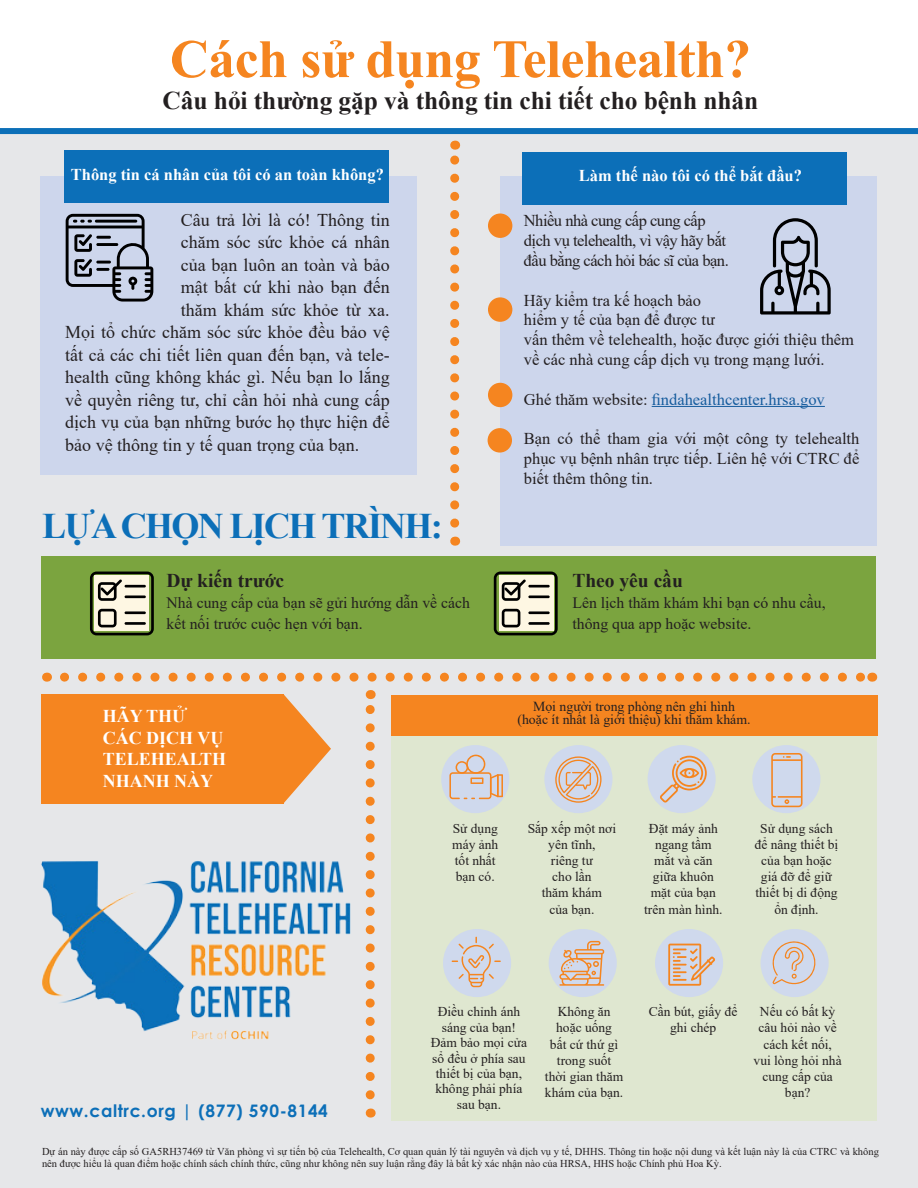
<style>
.page{position:relative;width:918px;height:1188px;background:#fff}
.page>*{position:absolute;margin:0;border:0;box-sizing:border-box;transform-origin:0 0}
.t1{font:700 54px "Times New Roman";letter-spacing:-.01em;color:#f58520}
.t2{font:700 36px "Times New Roman";letter-spacing:-.045em;color:#0c6fb8}
.t3{font:700 25.5px "Times New Roman";letter-spacing:-.005em;color:#231f20}
.t4{font:700 19.5px "Times New Roman";color:#231f20}
.t5{font:18px "Times New Roman";color:#231f20}
.t6{font:700 18px/21.6px "Times New Roman";color:#fff}
.t7{font:700 17.25px "Century Gothic";letter-spacing:.035em;color:#0c6fb8}
.t8{font:16.5px/19.8px "Times New Roman";color:#231f20}
.t9{font:16.5px/19.8px "Times New Roman";letter-spacing:-.03em;color:#231f20}
.t10{font:700 16.5px "Times New Roman";color:#fff}
.t11{font:16.5px "Times New Roman";color:#175d9e}
.t12{font:15.75px/21px "Times New Roman";color:#231f20}
.t13{font:13.8px "Times New Roman";color:#231f20}
.t14{font:13.5px/16.2px "Times New Roman";color:#231f20;text-align:center}
.t15{font:10.5px/12px "Times New Roman";color:#231f20}
.s1{color:#231f20}
</style>
<div class="page">
<div style="left:0;top:134px;width:918px;height:1053px;background:#e6e7e9"></div>
<div style="left:41px;top:176px;width:376px;height:298px;background:#cdd6ec"></div>
<div style="left:0;top:128px;width:918px;height:6px;background:#0c6fb8"></div>
<div style="left:64px;top:151px;width:324px;height:52px;background:#0c6fb8"></div>
<div style="left:500px;top:176px;width:376px;height:370px;background:#cdd6ec"></div>
<div style="left:522px;top:152px;width:325px;height:53px;background:#0c6fb8"></div>
<hr style="left:652px;top:406px;width:173px;height:1px;background:#175d9e">
<div style="left:41px;top:694px;width:243px;height:109px;background:#f58520"></div>
<svg style="left:284px;top:695px;width:47px;height:108px"></svg>
<svg style="left:64px;top:673px;width:799px;height:9px"></svg>
<svg style="left:66px;top:214px;width:87px;height:88px"></svg>
<hr style="left:96px;top:236px;width:15px;height:3px;background:#000">
<hr style="left:96px;top:243px;width:22px;height:3px;background:#000">
<hr style="left:96px;top:261px;width:15px;height:3px;background:#000">
<hr style="left:96px;top:268px;width:14px;height:3px;background:#000">
<svg style="left:760px;top:218px;width:71px;height:97px"></svg>
<div style="left:488px;top:213px;width:24px;height:25px;background:#f58520;border-radius:50%"></div>
<div style="left:488px;top:297px;width:24px;height:25px;background:#f58520;border-radius:50%"></div>
<div style="left:488px;top:383px;width:24px;height:24px;background:#f58520;border-radius:50%"></div>
<div style="left:488px;top:428px;width:24px;height:25px;background:#f58520;border-radius:50%"></div>
<div style="left:41px;top:556px;width:835px;height:103px;background:#7ba43f"></div>
<svg style="left:366px;top:690px;width:9px;height:405px"></svg>
<svg style="left:90px;top:572px;width:64px;height:63px;background:#abab94"></svg>
<hr style="left:125px;top:611px;width:21px;height:3px;background:#000">
<hr style="left:125px;top:622px;width:21px;height:3px;background:#000">
<svg style="left:494px;top:572px;width:64px;height:63px;background:#abab94"></svg>
<hr style="left:528px;top:611px;width:22px;height:3px;background:#000">
<hr style="left:528px;top:622px;width:22px;height:3px;background:#000">
<div style="left:391px;top:719px;width:486px;height:401px;background:#dfe7d0"></div>
<div style="left:441px;top:745px;width:68px;height:68px;background:#cfd9ed;border-radius:50%"></div>
<div style="left:544px;top:745px;width:69px;height:68px;background:#cfd9ed;border-radius:50%"></div>
<div style="left:648px;top:745px;width:68px;height:68px;background:#cfd9ed;border-radius:50%"></div>
<div style="left:752px;top:745px;width:68px;height:68px;background:#cfd9ed;border-radius:50%"></div>
<div style="left:443px;top:929px;width:68px;height:68px;background:#cfd9ed;border-radius:50%"></div>
<div style="left:549px;top:929px;width:68px;height:68px;background:#cfd9ed;border-radius:50%"></div>
<div style="left:655px;top:929px;width:68px;height:68px;background:#cfd9ed;border-radius:50%"></div>
<div style="left:761px;top:929px;width:68px;height:68px;background:#cfd9ed;border-radius:50%"></div>
<svg style="left:449px;top:755px;width:54px;height:44px"></svg>
<svg style="left:555px;top:756px;width:47px;height:47px"></svg>
<svg style="left:660px;top:756px;width:47px;height:47px"></svg>
<svg style="left:771px;top:753px;width:32px;height:54px"></svg>
<svg style="left:452px;top:937px;width:49px;height:50px"></svg>
<svg style="left:559px;top:941px;width:45px;height:45px"></svg>
<svg style="left:668px;top:944px;width:47px;height:42px"></svg>
<svg style="left:772px;top:941px;width:44px;height:43px"></svg>
<div style="left:273px;top:701px;width:12px;height:92px;background:#f58520"></div>
<div style="left:391px;top:696px;width:487px;height:40px;background:#f58520"></div>
<svg style="left:450px;top:141px;width:9px;height:382px"></svg>
<img style="left:41px;top:861px;width:310px;height:179px">
<p class="t1" style="left:170px;top:20px;width:583px">Cách sử dụng Telehealth?</p>
<p class="t3" style="left:163px;top:82px;width:597px">Câu hỏi thường gặp và thông tin chi tiết cho bệnh nhân</p>
<p class="t10" style="left:71px;top:162px;width:315px">Thông tin cá nhân của tôi có an toàn không?</p>
<p class="t5" style="left:181px;top:207px;width:211px">Câu trả lời là có! Thông tin</p>
<p class="t5" style="left:181px;top:230px;width:211px">chăm sóc sức khỏe cá nhân</p>
<p class="t5" style="left:181px;top:252px;width:211px">của bạn luôn an toàn và bảo</p>
<p class="t5" style="left:181px;top:275px;width:211px">mật bất cứ khi nào bạn đến</p>
<p class="t5" style="left:181px;top:297px;width:211px">thăm khám sức khỏe từ xa.</p>
<p class="t5" style="left:65px;top:320px;width:326px">Mọi tổ chức chăm sóc sức khỏe đều bảo vệ</p>
<p class="t5" style="left:65px;top:342px;width:326px">tất cả các chi tiết liên quan đến bạn, và tele-</p>
<p class="t5" style="left:65px;top:365px;width:326px">health cũng không khác gì. Nếu bạn lo lắng</p>
<p class="t5" style="left:65px;top:387px;width:326px">về quyền riêng tư, chỉ cần hỏi nhà cung cấp</p>
<p class="t5" style="left:65px;top:410px;width:326px">dịch vụ của bạn những bước họ thực hiện để</p>
<p class="t5" style="left:65px;top:432px;width:295px">bảo vệ thông tin y tế quan trọng của bạn.</p>
<p class="t2" style="left:42px;top:500px;width:402px">LỰA CHỌN LỊCH TRÌNH:</p>
<p class="t4" style="left:167px;top:567px;width:119px">Dự kiến trước</p>
<p class="t12" style="left:167px;top:592px;width:305px">Nhà cung cấp của bạn sẽ gửi hướng dẫn về cách kết nối trước cuộc hẹn với bạn.</p>
<p class="t10" style="left:579px;top:164px;width:225px">Làm thế nào tôi có thể bắt đầu?</p>
<p class="t9" style="left:524px;top:210px;width:207px">Nhiều nhà cung cấp cung cấp dịch vụ telehealth, vì vậy hãy bắt đầu bằng cách hỏi bác sĩ của bạn.</p>
<p class="t8" style="left:524px;top:290px;width:332px">Hãy kiểm tra kế hoạch bảo<br>hiểm y tế của bạn để được tư<br>vấn thêm về telehealth, hoặc được giới thiệu thêm về các nhà cung cấp dịch vụ trong mạng lưới.</p>
<p class="t11" style="left:524px;top:387px;width:303px"><span class="s1">Ghé thăm website:</span> findahealthcenter.hrsa.gov</p>
<p class="t8" style="left:524px;top:428px;width:337px;text-align:justify">Bạn có thể tham gia với một công ty telehealth phục vụ bệnh nhân trực tiếp. Liên hệ với CTRC để biết thêm thông tin.</p>
<p class="t4" style="left:572px;top:567px;width:112px">Theo yêu cầu</p>
<p class="t12" style="left:572px;top:592px;width:255px">Lên lịch thăm khám khi bạn có nhu cầu, thông qua app hoặc website.</p>
<p class="t6" style="left:103px;top:705px;width:125px">HÃY THỬ<br>CÁC DỊCH VỤ<br>TELEHEALTH<br>NHANH NÀY</p>
<p class="t13" style="left:533px;top:696px;width:203px">Mọi người trong phòng nên ghi hình</p>
<p class="t13" style="left:518px;top:710px;width:235px">(hoặc ít nhất là giới thiệu) khi thăm khám.</p>
<p class="t14" style="left:453px;top:819px;width:47px">Sử dụng</p>
<p class="t14" style="left:452px;top:836px;width:48px">máy ảnh</p>
<p class="t14" style="left:455px;top:852px;width:42px">tốt nhất</p>
<p class="t14" style="left:456px;top:868px;width:40px">bạn có.</p>
<p class="t14" style="left:528px;top:819px;width:90px">Sắp xếp một nơi</p>
<p class="t14" style="left:548px;top:836px;width:49px">yên tĩnh,</p>
<p class="t14" style="left:551px;top:852px;width:44px">riêng tư</p>
<p class="t14" style="left:552px;top:868px;width:41px">cho lần</p>
<p class="t14" style="left:542px;top:884px;width:62px">thăm khám</p>
<p class="t14" style="left:549px;top:900px;width:46px">của bạn.</p>
<p class="t14" style="left:644px;top:819px;width:80px">Đặt máy ảnh ngang tầm mắt và căn giữa khuôn mặt của bạn trên màn hình.</p>
<p class="t14" style="left:755px;top:819px;width:85px">Sử dụng sách để nâng thiết bị của bạn hoặc giá đỡ để giữ thiết bị di động ổn định.</p>
<p class="t14" style="left:431px;top:1004px;width:98px;line-height:15.5px">Điều chỉnh ánh sáng của bạn!<br>Đảm bảo mọi cửa sổ đều ở phía sau thiết bị của bạn, không phải phía sau bạn.</p>
<p class="t14" style="left:545px;top:1003px;width:80px">Không ăn hoặc uống<br>bất cứ thứ gì trong suốt thời gian thăm khám của bạn.</p>
<p class="t14" style="left:649px;top:1003px;width:90px">Cần bút, giấy để ghi chép</p>
<p class="t14" style="left:754px;top:1003px;width:90px">Nếu có bất kỳ câu hỏi nào về cách kết nối, vui lòng hỏi nhà cung cấp của bạn?</p>
<p class="t7" style="left:41px;top:1097px;width:289px">www.caltrc.org | (877) 590-8144</p>
<p class="t15" style="left:42px;top:1145px;width:838px">Dự án này được cấp số GA5RH37469 từ Văn phòng vì sự tiến bộ của Telehealth, Cơ quan quản lý tài nguyên và dịch vụ y tế, DHHS. Thông tin hoặc nội dung và kết luận này là của CTRC và không nên được hiểu là quan điểm hoặc chính sách chính thức, cũng như không nên suy luận rằng đây là bất kỳ xác nhận nào của HRSA, HHS hoặc Chính phủ Hoa Kỳ.</p>
</div>
